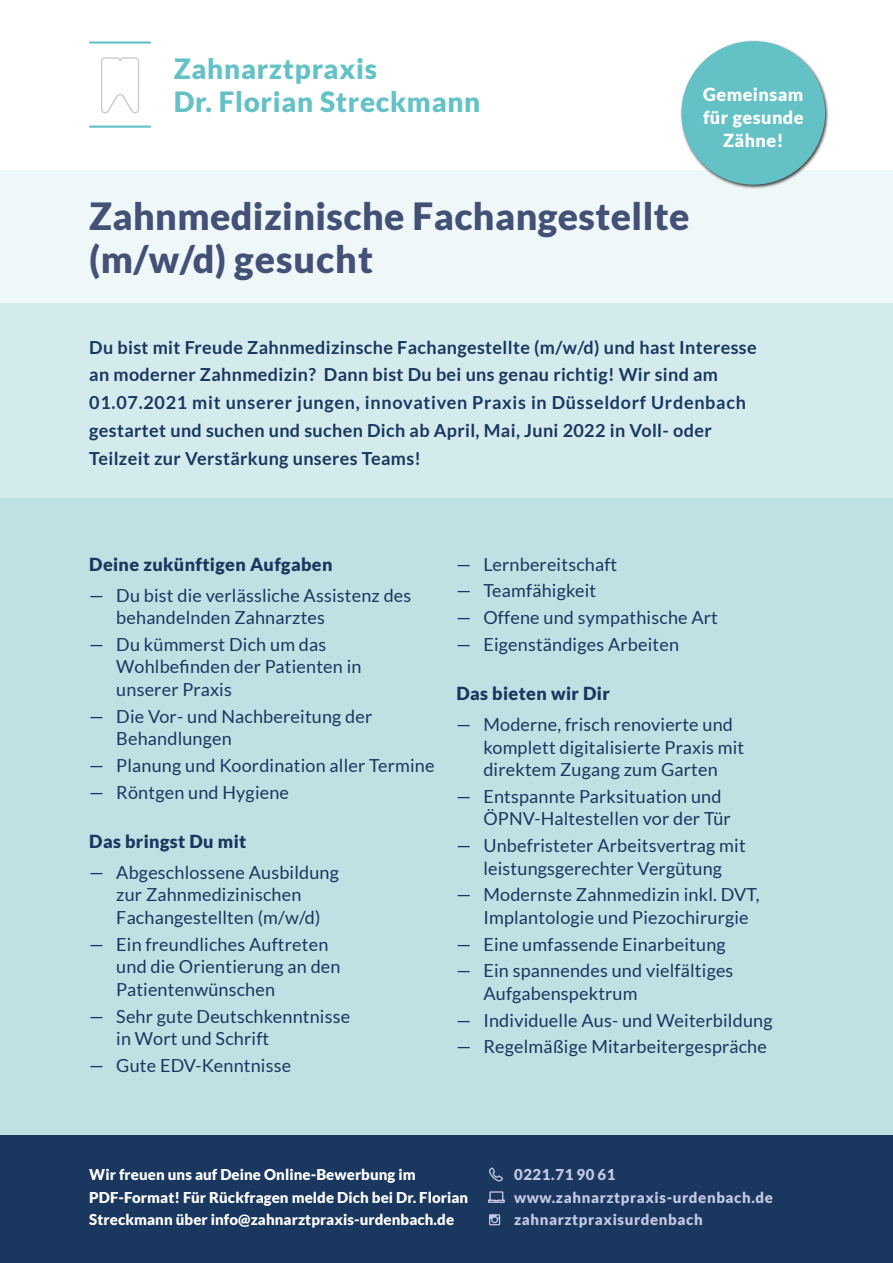
<style>
.page{position:relative;width:893px;height:1263px;background:#fff}
.page>*{position:absolute;margin:0;border:0;box-sizing:border-box;transform-origin:0 0}
.t1{font:900 37.5px/42.9px "Lato";letter-spacing:.01em;color:#445177}
.t2{font:900 27.9px/33.3px "Lato";letter-spacing:.025em;color:#64c2c7}
.t3{font:18px/22.5px "Lato";letter-spacing:.01em;color:#19375f}
.t4{font:700 18px/27.8px "Lato";letter-spacing:.02em;color:#19375f}
.t5{font:900 18px "Lato";letter-spacing:.02em;color:#19375f}
.t6{font:900 18px/23.4px "Lato";letter-spacing:.025em;color:#fff;text-align:center}
.t7{font:900 15px/22.5px "Lato";letter-spacing:.005em;color:#fff}
.t8{font:900 15px/22.4px "Lato";letter-spacing:.04em;color:#c4c8e6}
</style>
<div class="page">
<div style="left:0;top:302px;width:893px;height:196px;background:#d3ebed"></div>
<div style="left:0;top:498px;width:893px;height:637px;background:#bee2e4"></div>
<div style="left:0;top:1135px;width:893px;height:128px;background:#19375f"></div>
<div style="left:0;top:170px;width:893px;height:132px;background:#eff8f9"></div>
<svg style="left:101px;top:57px;width:39px;height:57px"></svg>
<hr style="left:89px;top:126px;width:62px;height:2px;background:#64c2c7">
<hr style="left:89px;top:41px;width:62px;height:3px;background:#64c2c7">
<svg style="left:489px;top:1214px;width:11px;height:11px"></svg>
<div style="left:680px;top:40px;width:149px;height:150px;background:#000;opacity:.75"></div>
<div style="left:681px;top:41px;width:144px;height:144px;background:#64c2c7;border-radius:50%"></div>
<svg style="left:488px;top:1167px;width:17px;height:36px"></svg>
<h2 class="t2" style="left:174px;top:52px;width:308px">Zahnarztpraxis<br>Dr. Florian Streckmann</h2>
<p class="t6" style="left:703px;top:82px;width:102px">Gemeinsam für gesunde<br>Zähne!</p>
<h1 class="t1" style="left:89px;top:195px;width:602px">Zahnmedizinische Fachangestellte (m/w/d) gesucht</h1>
<p class="t4" style="left:89px;top:333px;width:669px">Du bist mit Freude Zahnmedizinsche Fachangestellte (m/w/d) und hast Interesse an moderner Zahnmedizin? Dann bist Du bei uns genau richtig! Wir sind am 01.07.2021 mit unserer jungen, innovativen Praxis in Düsseldorf Urdenbach gestartet und suchen und suchen Dich ab April, Mai, Juni 2022 in Voll- oder Teilzeit zur Verstärkung unseres Teams!</p>
<p class="t5" style="left:89px;top:554px;width:245px">Deine zukünftigen Aufgaben</p>
<p class="t3" style="left:116px;top:584px;width:297px;text-indent:-27px">— Du bist die verlässliche Assistenz des behandelnden Zahnarztes</p>
<p class="t3" style="left:116px;top:633px;width:247px;text-indent:-27px">— Du kümmerst Dich um das<br>Wohlbefinden der Patienten in unserer Praxis</p>
<p class="t3" style="left:116px;top:705px;width:258px;text-indent:-27px">— Die Vor- und Nachbereitung der<br>Behandlungen</p>
<p class="t3" style="left:89px;top:754px;width:347px">— Planung und Koordination aller Termine</p>
<p class="t3" style="left:89px;top:781px;width:201px">— Röntgen und Hygiene</p>
<p class="t5" style="left:89px;top:831px;width:159px">Das bringst Du mit</p>
<p class="t3" style="left:89px;top:861px;width:251px;text-align:center">— Abgeschlossene Ausbildung zur Zahnmedizinischen<br>Fachangestellten (m/w/d)</p>
<p class="t3" style="left:116px;top:933px;width:226px;text-indent:-27px">— Ein freundliches Auftreten und die Orientierung an den<br>Patientenwünschen</p>
<p class="t3" style="left:116px;top:1004px;width:235px;text-indent:-27px">— Sehr gute Deutschkenntnisse in Wort und Schrift</p>
<p class="t3" style="left:89px;top:1054px;width:203px">— Gute EDV-Kenntnisse</p>
<p class="t3" style="left:456px;top:553px;width:162px">— Lernbereitschaft</p>
<p class="t3" style="left:456px;top:579px;width:141px">— Teamfähigkeit</p>
<p class="t3" style="left:456px;top:606px;width:263px">— Offene und sympathische Art</p>
<p class="t3" style="left:456px;top:633px;width:224px">— Eigenständiges Arbeiten</p>
<p class="t5" style="left:456px;top:683px;width:155px">Das bieten wir Dir</p>
<p class="t3" style="left:483px;top:713px;width:262px;text-indent:-27px">— Moderne, frisch renovierte und komplett digitalisierte Praxis mit direktem Zugang zum Garten</p>
<p class="t3" style="left:483px;top:785px;width:249px;text-indent:-27px">— Entspannte Parksituation und<br>ÖPNV-Haltestellen vor der Tür</p>
<p class="t3" style="left:456px;top:834px;width:291px;text-align:center">— Unbefristeter Arbeitsvertrag mit leistungsgerechter Vergütung</p>
<p class="t3" style="left:483px;top:883px;width:278px;text-indent:-27px">— Modernste Zahnmedizin inkl. DVT,<br>Implantologie und Piezochirurgie</p>
<p class="t3" style="left:456px;top:933px;width:271px">— Eine umfassende Einarbeitung</p>
<p class="t3" style="left:483px;top:959px;width:252px;text-indent:-27px">— Ein spannendes und vielfältiges<br>Aufgabenspektrum</p>
<p class="t3" style="left:456px;top:1009px;width:318px">— Individuelle Aus- und Weiterbildung</p>
<p class="t3" style="left:456px;top:1035px;width:312px">— Regelmäßige Mitarbeitergespräche</p>
<p class="t7" style="left:89px;top:1163px;width:381px">Wir freuen uns auf Deine Online-Bewerbung im<br>PDF-Format! Für Rückfragen melde Dich bei Dr. Florian<br>Streckmann über info@zahnarztpraxis-urdenbach.de</p>
<p class="t8" style="left:514px;top:1163px;width:261px">0221.71 90 61 www.zahnarztpraxis-urdenbach.de zahnarztpraxisurdenbach</p>
</div>
